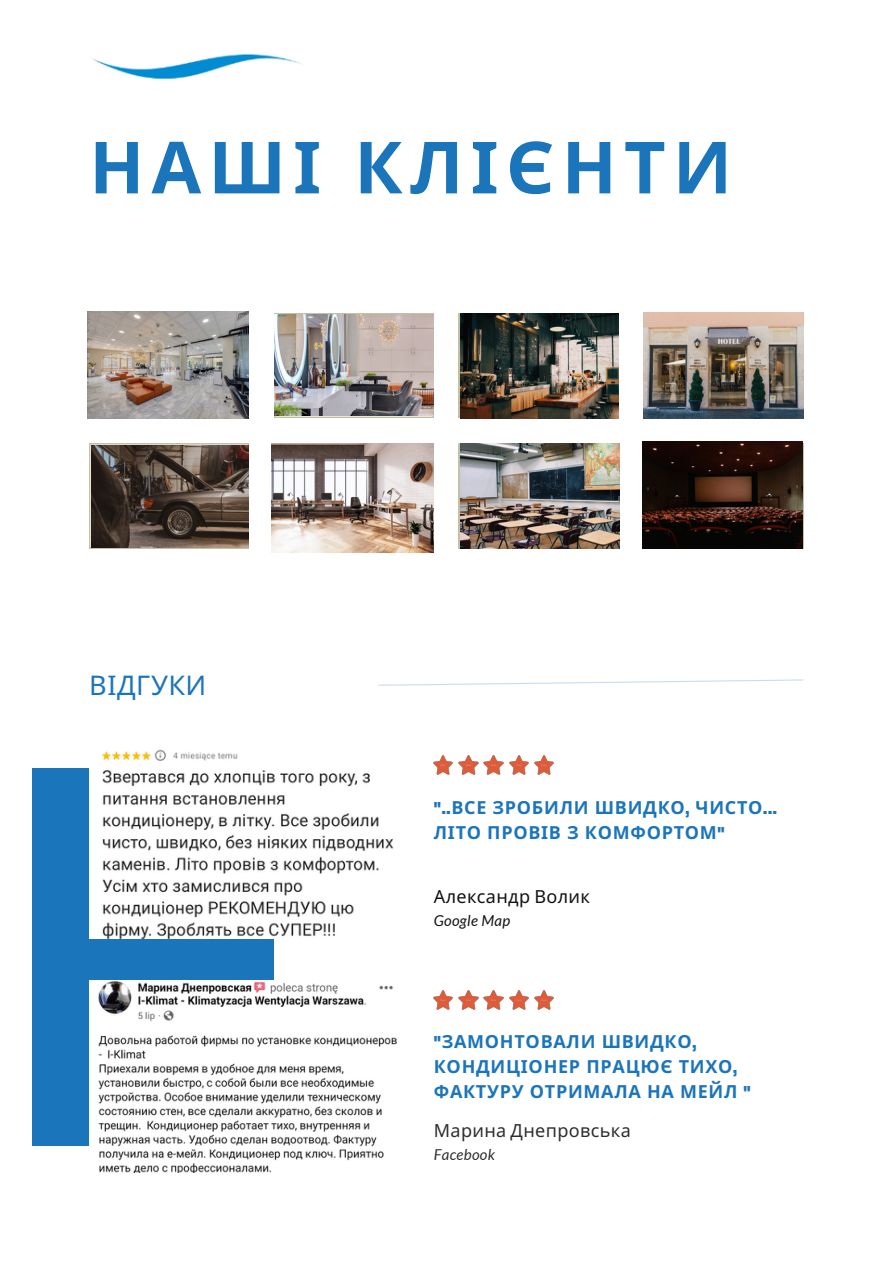
<style>
.page{position:relative;width:893px;height:1264px;background:#fff}
.page>*{position:absolute;margin:0;border:0;box-sizing:border-box;transform-origin:0 0}
.t1{font:700 72px "Noto Sans";letter-spacing:.1em;color:#1b75bb}
.t2{font:27px "Noto Sans";letter-spacing:.02em;color:#1b75bb}
.t3{font:700 18px/24.8px "Noto Sans";letter-spacing:.04em;color:#1b75bb}
.t4{font:18px "Noto Sans";letter-spacing:.02em;color:#2c302d}
.t5{font:18px "Noto Sans";letter-spacing:.02em;color:#131313}
.t6{font:italic 15px "Lato";letter-spacing:.02em;color:#131313}
.t7{font:italic 15px "Lato";letter-spacing:.02em;color:#2c302d}
.s1{font-family:"Telegraf";font-weight:900}
</style>
<div class="page">
<svg style="left:378px;top:679px;width:426px;height:7px"></svg>
<svg style="left:89px;top:443px;width:160px;height:105px"></svg>
<svg style="left:274px;top:313px;width:160px;height:105px"></svg>
<div style="left:32px;top:768px;width:241px;height:378px;background:#1b75bb"></div>
<img style="left:89px;top:749px;width:305px;height:189px">
<img style="left:89px;top:980px;width:308px;height:192px">
<img style="left:434px;top:755px;width:19px;height:20px">
<img style="left:434px;top:990px;width:19px;height:19px">
<img style="left:459px;top:755px;width:19px;height:20px">
<img style="left:459px;top:990px;width:19px;height:19px">
<img style="left:484px;top:755px;width:19px;height:20px">
<img style="left:484px;top:990px;width:19px;height:19px">
<img style="left:509px;top:755px;width:19px;height:20px">
<img style="left:509px;top:990px;width:19px;height:19px">
<img style="left:534px;top:755px;width:19px;height:20px">
<img style="left:534px;top:990px;width:19px;height:19px">
<img style="left:92px;top:53px;width:209px;height:27px">
<img style="left:88px;top:312px;width:161px;height:106px">
<img style="left:274px;top:314px;width:160px;height:102px">
<img style="left:460px;top:313px;width:158px;height:106px">
<img style="left:643px;top:312px;width:160px;height:106px">
<img style="left:91px;top:445px;width:158px;height:102px">
<img style="left:271px;top:443px;width:162px;height:109px">
<img style="left:460px;top:443px;width:159px;height:105px">
<img style="left:642px;top:441px;width:160px;height:107px">
<h1 class="t1" style="left:89px;top:116px;width:644px">НАШІ КЛІЄНТИ</h1>
<h2 class="t2" style="left:89px;top:666px;width:119px">ВІДГУКИ</h2>
<p class="t3" style="left:434px;top:794px;width:344px"><span class="s1">"..</span>ВСЕ ЗРОБИЛИ ШВИДКО<span class="s1">,</span> ЧИСТО<span class="s1">...<br></span>ЛІТО ПРОВІВ З КОМФОРТОМ<span class="s1">"</span></p>
<p class="t5" style="left:434px;top:883px;width:158px">Александр Волик</p>
<p class="t6" style="left:434px;top:911px;width:78px">Google Map</p>
<p class="t3" style="left:434px;top:1029px;width:318px"><span class="s1">"</span>ЗАМОНТОВАЛИ ШВИДКО<span class="s1">,<br></span>КОНДИЦІОНЕР ПРАЦЮЄ ТИХО<span class="s1">,<br></span>ФАКТУРУ ОТРИМАЛА НА МЕЙЛ <span class="s1">"</span></p>
<p class="t4" style="left:434px;top:1117px;width:199px">Марина Днепровська</p>
<p class="t7" style="left:434px;top:1145px;width:63px">Facebook</p>
</div>
